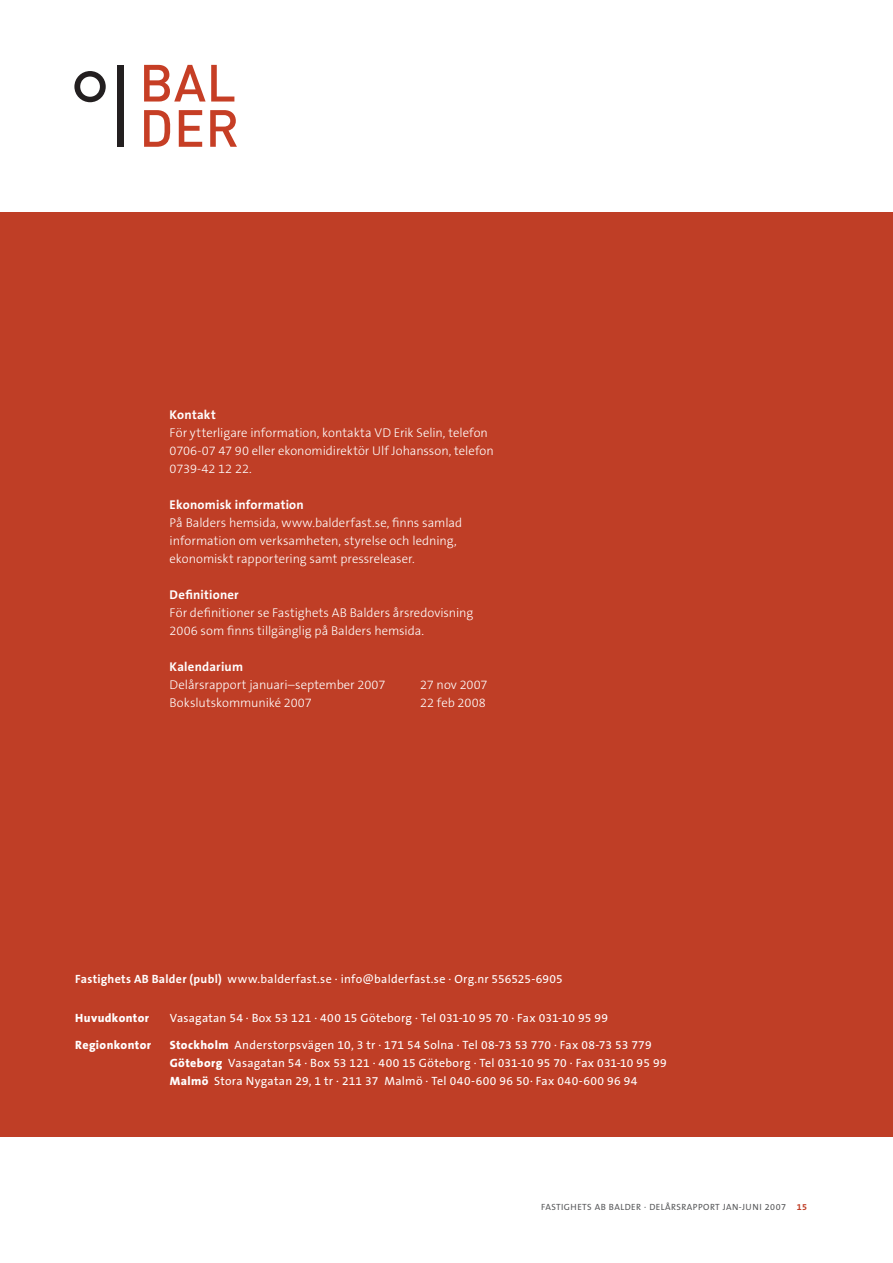
<style>
.page{position:relative;width:893px;height:1263px;background:#fff}
.page>*{position:absolute;margin:0;border:0;box-sizing:border-box;transform-origin:0 0}
.Bröd_första{font:300 12.75px/18px "The Sans B3";letter-spacing:-.005em;color:#fff}
.Mellamrubrik_1{font:700 12.75px "The Sans B7";letter-spacing:.015em;color:#fff}
.Def_bröd{font:12px "The Sans B5 Plain";letter-spacing:.025em;color:#fff}
.Def_bröd-2{font:800 12px "The Sans B8";letter-spacing:.03em;color:#fff}
.t1{font:9px "The Sans B5 Plain";letter-spacing:.05em;color:#57585a}
.s1{font-family:"The Sans B7";font-weight:700}
.s2{font-family:"The Sans B8";font-weight:800}
.s3{font-family:"The Sans B7";font-weight:700;color:#bf3e26}
</style>
<div class="page">
<div style="left:0;top:213px;width:893px;height:924px;background:#bf3e26"></div>
<svg style="left:74px;top:71px;width:32px;height:31px"></svg>
<div style="left:117px;top:65px;width:7px;height:82px;background:#231f20"></div>
<svg style="left:144px;top:65px;width:90px;height:37px"></svg>
<svg style="left:144px;top:110px;width:26px;height:37px"></svg>
<svg style="left:179px;top:110px;width:23px;height:37px"></svg>
<svg style="left:210px;top:110px;width:27px;height:37px"></svg>
<p class="Mellamrubrik_1" style="left:170px;top:408px;width:48px">Kontakt</p>
<p class="Bröd_första" style="left:170px;top:425px;width:326px">För ytterligare information, kontakta VD Erik Selin, telefon<br>0706-07 47 90 eller ekonomidirektör Ulf Johansson, telefon<br>0739-42 12 22.</p>
<p class="Mellamrubrik_1" style="left:170px;top:498px;width:136px">Ekonomisk information</p>
<p class="Bröd_första" style="left:170px;top:515px;width:294px">På Balders hemsida, www.balderfast.se, finns samlad information om verksamheten, styrelse och ledning, ekonomiskt rapportering samt pressreleaser.</p>
<p class="Mellamrubrik_1" style="left:170px;top:588px;width:71px">Definitioner</p>
<p class="Bröd_första" style="left:170px;top:605px;width:305px">För definitioner se Fastighets AB Balders årsredovisning<br>2006 som finns tillgänglig på Balders hemsida.</p>
<p class="Mellamrubrik_1" style="left:170px;top:660px;width:75px">Kalendarium</p>
<p class="Bröd_första" style="left:170px;top:677px;width:217px">Delårsrapport januari–september 2007</p>
<p class="Bröd_första" style="left:420px;top:677px;width:69px">27 nov 2007</p>
<p class="Bröd_första" style="left:170px;top:695px;width:144px">Bokslutskommuniké 2007</p>
<p class="Bröd_första" style="left:420px;top:695px;width:67px">22 feb 2008</p>
<p class="Def_bröd" style="left:75px;top:972px;width:489px"><span class="s1">Fastighets AB Balder (publ)</span> www.balderfast.se · info@balderfast.se · Org.nr 556525-6905</p>
<p class="Def_bröd-2" style="left:75px;top:1012px;width:75px">Huvudkontor</p>
<p class="Def_bröd" style="left:170px;top:1012px;width:440px">Vasagatan 54 · Box 53 121 · 400 15 Göteborg · Tel 031-10 95 70 · Fax 031-10 95 99</p>
<p class="Def_bröd-2" style="left:75px;top:1038px;width:77px">Regionkontor</p>
<p class="Def_bröd" style="left:170px;top:1038px;width:483px"><span class="s2">Stockholm</span> Anderstorpsvägen 10, 3 tr · 171 54 Solna · Tel 08-73 53 770 · Fax 08-73 53 779</p>
<p class="Def_bröd" style="left:170px;top:1056px;width:498px"><span class="s2">Göteborg</span> Vasagatan 54 · Box 53 121 · 400 15 Göteborg · Tel 031-10 95 70 · Fax 031-10 95 99</p>
<p class="Def_bröd" style="left:170px;top:1074px;width:469px"><span class="s2">Malmö</span> Stora Nygatan 29, 1 tr · 211 37 Malmö · Tel 040-600 96 50· Fax 040-600 96 94</p>
<p class="t1" style="left:541px;top:1202px;width:266px">fastigh ets ab Balder · dELÅRSRAPPORT JAN-JUNI 2007 <span class="s3">15</span></p>
</div>
